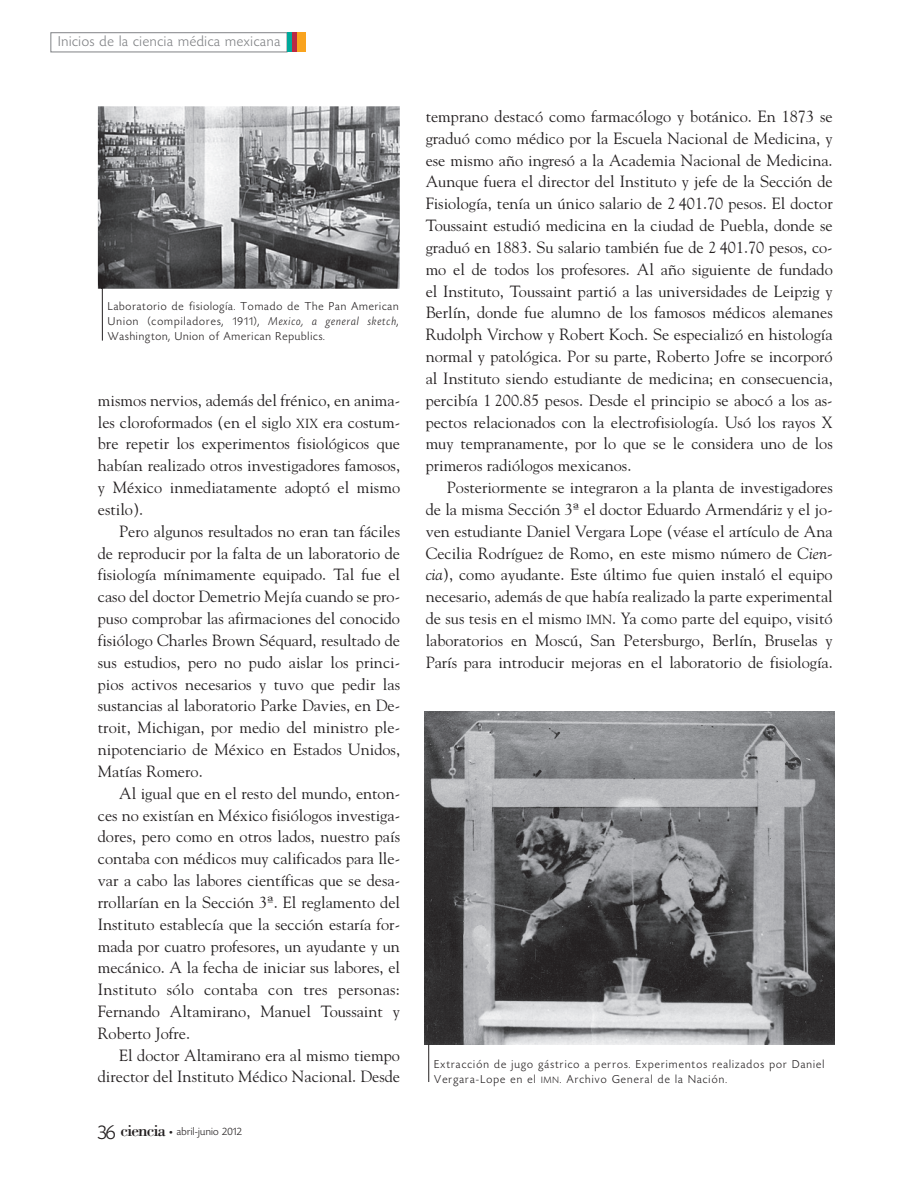
<style>
.page{position:relative;width:915px;height:1191px;background:#fff}
.page>*{position:absolute;margin:0;border:0;box-sizing:border-box;transform-origin:0 0}
.t1{font:17.25px "Bodoni";letter-spacing:-.05em;color:#231f20}
.t2{font:16.2px/21.8px "Goudy";color:#231f20;text-align:justify}
.t3{font:300 15px "Today HEF";letter-spacing:.045em;color:#808285}
.t4{font:300 12px/15px "Today HEF";letter-spacing:.095em;color:#231f20;text-align:justify}
.t5{font:300 11.25px "Today HEF";letter-spacing:.025em;color:#231f20}
.s1{font-style:italic}
.s2{font-size:13.05px}
.s3{font-family:"Today HEF";font-weight:300;font-size:21px}
.s4{font-family:"Officina Sans";font-weight:400;font-size:7.5px}
.s5{font-size:9.75px}
</style>
<div class="page">
<div style="left:50px;top:32px;width:237px;height:20px;border:1px solid #808285"></div>
<hr style="left:301px;top:32px;width:4px;height:20px;background:#f9a31e">
<div style="left:296px;top:32px;width:5px;height:20px;background:#f9a31e"></div>
<hr style="left:292px;top:32px;width:4px;height:20px;background:#bb2945">
<div style="left:287px;top:32px;width:5px;height:20px;background:#00a99b"></div>
<hr style="left:102px;top:287px;width:1px;height:53px;background:#231f20">
<img style="left:98px;top:106px;width:301px;height:183px">
<img style="left:424px;top:712px;width:409px;height:332px">
<hr style="left:428px;top:1044px;width:1px;height:38px;background:#231f20">
<p class="t3" style="left:58px;top:35px;width:223px">Inicios de la ciencia médica mexicana</p>
<p class="t4" style="left:108px;top:300px;width:292px">Laboratorio de fisiología. Tomado de The Pan American Union (compiladores, 1911), <span class="s1">Mexico, a general sketch</span>, Washington, Union of American Republics.</p>
<p class="t2" style="left:98px;top:389px;width:303px">mismos nervios, además del frénico, en anima&shy;les cloroformados (en el siglo <span class="s2">XIX</span> era costum&shy;bre repetir los experimentos fisiológicos que habían realizado otros investigadores famosos, y México inmediatamente adoptó el mismo estilo).</p>
<p class="t2" style="left:98px;top:520px;width:304px;text-indent:21px">Pero algunos resultados no eran tan fáciles de reproducir por la falta de un laboratorio de fisiología mínimamente equipado. Tal fue el caso del doctor Demetrio Mejía cuando se pro&shy;puso comprobar las afirmaciones del conocido fisiólogo Charles Brown Séquard, resultado de sus estudios, pero no pudo aislar los princi&shy;pios activos necesarios y tuvo que pedir las sustancias al laboratorio Parke Davies, en De&shy;troit, Michigan, por medio del ministro ple&shy;nipotenciario de México en Estados Unidos, Matías Romero.</p>
<p class="t2" style="left:98px;top:782px;width:304px;text-indent:21px">Al igual que en el resto del mundo, enton&shy;ces no existían en México fisiólogos investiga&shy;dores, pero como en otros lados, nuestro país contaba con médicos muy calificados para lle&shy;var a cabo las labores científicas que se desa&shy;rrollarían en la Sección 3ª. El reglamento del Instituto establecía que la sección estaría for&shy;mada por cuatro profesores, un ayudante y un mecánico. A la fecha de iniciar sus labores, el Instituto sólo contaba con tres personas:<br>Fernando Altamirano, Manuel Toussaint y Roberto Jofre.</p>
<p class="t2" style="left:98px;top:1044px;width:303px;text-align:right">El doctor Altamirano era al mismo tiempo director del Instituto Médico Nacional. Desde</p>
<p class="t1" style="left:98px;top:1119px;width:70px"><span class="s3">36</span> ciencia</p>
<p class="t5" style="left:169px;top:1127px;width:74px"><span class="s4">•</span> abril-junio 2012</p>
<p class="t2" style="left:425px;top:105px;width:408px">temprano destacó como farmacólogo y botánico. En 1873 se graduó como médico por la Escuela Nacional de Medicina, y ese mismo año ingresó a la Academia Nacional de Medicina.<br>Aunque fuera el director del Instituto y jefe de la Sección de Fisiología, tenía un único salario de 2 401.70 pesos. El doctor Toussaint estudió medicina en la ciudad de Puebla, donde se graduó en 1883. Su salario también fue de 2 401.70 pesos, co&shy;mo el de todos los profesores. Al año siguiente de fundado el Instituto, Toussaint partió a las universidades de Leipzig y Berlín, donde fue alumno de los famosos médicos alemanes Rudolph Virchow y Robert Koch. Se especializó en histología normal y patológica. Por su parte, Roberto Jofre se incorporó al Instituto siendo estudiante de medicina; en consecuencia, percibía 1 200.85 pesos. Desde el principio se abocó a los as&shy;pectos relacionados con la electrofisiología. Usó los rayos X muy tempranamente, por lo que se le considera uno de los primeros radiólogos mexicanos.</p>
<p class="t2" style="left:425px;top:476px;width:408px;text-indent:21px">Posteriormente se integraron a la planta de investigadores de la misma Sección 3ª el doctor Eduardo Armendáriz y el jo&shy;ven estudiante Daniel Vergara Lope (véase el artículo de Ana Cecilia Rodríguez de Romo, en este mismo número de <span class="s1">Cien&shy;cia</span>), como ayudante. Este último fue quien instaló el equipo necesario, además de que había realizado la parte experimental de sus tesis en el mismo <span class="s2">IMN</span>. Ya como parte del equipo, visitó laboratorios en Moscú, San Petersburgo, Berlín, Bruselas y París para introducir mejoras en el laboratorio de fisiología.</p>
<p class="t4" style="left:434px;top:1057px;width:391px">Extracción de jugo gástrico a perros. Experimentos realizados por Daniel<br>Vergara-Lope en el <span class="s5">IMN</span>. Archivo General de la Nación.</p>
</div>
